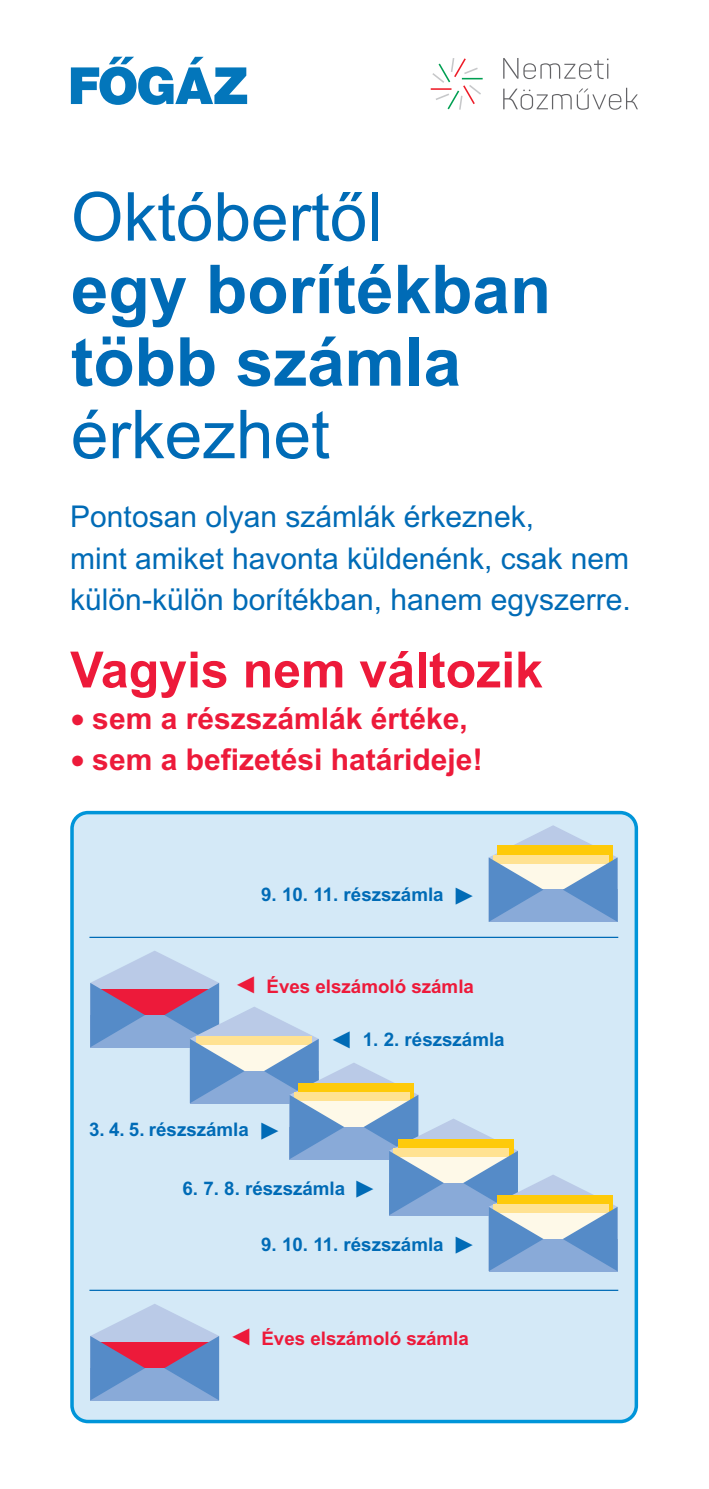
<style>
.page{position:relative;width:709px;height:1489px;background:#fff}
.page>*{position:absolute;margin:0;border:0;box-sizing:border-box;transform-origin:0 0}
.t1{font:700 67.5px/72.5px "Arial";color:#006bb6}
.t2{font:67.5px "Arial";color:#006bb6}
.t3{font:700 50px "Arial";color:#ed1a3a}
.t4{font:30px/41.2px "Arial";color:#006bb6}
.t5{font:700 30px "Arial";color:#ed1a3a}
.t6{font:700 24.5px "Arial";color:#006bb6}
.t7{font:700 24.5px "Arial";color:#ed1a3a}
.t8{font:700 18.75px "Arial";color:#006bb6}
.t9{font:700 18.75px "Arial";color:#ed1a3a}
.s1{font-size:25px}
</style>
<div class="page">
<svg style="left:70px;top:810px;width:568px;height:613px;background:#c7e3f4"></svg>
<svg style="left:90px;top:950px;width:527px;height:321px;background:#c4d7e6"></svg>
<svg style="left:90px;top:1303px;width:129px;height:97px;background:#9fa0c7"></svg>
<svg style="left:488px;top:825px;width:129px;height:96px;background:#aebfc2"></svg>
<hr style="left:89px;top:1289px;width:529px;height:1px;background:#006bb6">
<hr style="left:89px;top:936px;width:529px;height:1px;background:#006bb6">
<svg style="left:431px;top:58px;width:51px;height:52px"></svg>
<svg style="left:503px;top:58px;width:135px;height:52px"></svg>
<svg style="left:71px;top:57px;width:176px;height:48px"></svg>
<h1 class="t2" style="left:71px;top:178px;width:313px">Októbertől</h1>
<h1 class="t1" style="left:71px;top:253px;width:482px">egy borítékban több számla</h1>
<h1 class="t2" style="left:71px;top:395px;width:260px">érkezhet</h1>
<p class="t4" style="left:70px;top:496px;width:562px">Pontosan olyan számlák érkeznek,<br>mint amiket havonta küldenénk, csak nem külön-külön borítékban, hanem egyszerre.</p>
<h2 class="t3" style="left:70px;top:641px;width:474px">Vagyis nem változik</h2>
<p class="t5" style="left:70px;top:700px;width:399px"><span class="s1">●</span> sem a részszámlák értéke,</p>
<p class="t5" style="left:70px;top:742px;width:414px"><span class="s1">●</span> sem a befizetési határideje!</p>
<p class="t8" style="left:261px;top:883px;width:184px">9. 10. 11. részszámla</p>
<p class="t6" style="left:479px;top:883px;width:26px;rotate:90deg">▲</p>
<p class="t7" style="left:231px;top:997px;width:26px;rotate:-90deg">▲</p>
<p class="t9" style="left:266px;top:975px;width:209px">Éves elszámoló számla</p>
<p class="t6" style="left:327px;top:1052px;width:26px;rotate:-90deg">▲</p>
<p class="t8" style="left:363px;top:1028px;width:143px">1. 2. részszámla</p>
<p class="t8" style="left:89px;top:1118px;width:161px">3. 4. 5. részszámla</p>
<p class="t6" style="left:284px;top:1118px;width:26px;rotate:90deg">▲</p>
<p class="t8" style="left:182px;top:1176px;width:164px">6. 7. 8. részszámla</p>
<p class="t6" style="left:379px;top:1176px;width:26px;rotate:90deg">▲</p>
<p class="t8" style="left:261px;top:1232px;width:184px">9. 10. 11. részszámla</p>
<p class="t6" style="left:479px;top:1232px;width:26px;rotate:90deg">▲</p>
<p class="t7" style="left:227px;top:1349px;width:26px;rotate:-90deg">▲</p>
<p class="t9" style="left:261px;top:1326px;width:209px">Éves elszámoló számla</p>
</div>
